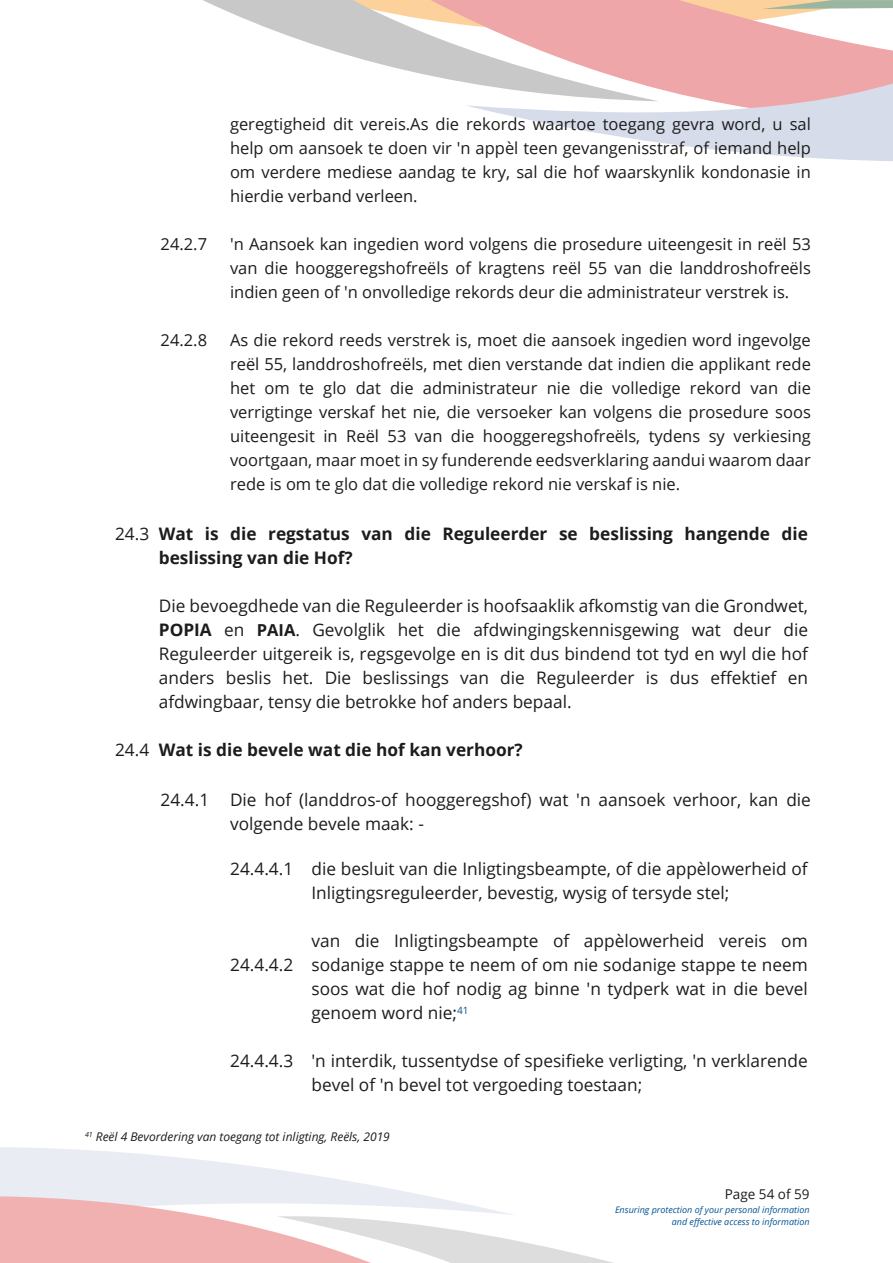
<style>
.page{position:relative;width:893px;height:1263px;background:#fff}
.page>*{position:absolute;margin:0;border:0;box-sizing:border-box;transform-origin:0 0}
.t1{font:17.25px/24px "Open Sans";color:#1c1c1b}
.t2{font:700 17.25px/24px "Open Sans";color:#1c1c1b}
.t3{font:16.5px/24px "Open Sans";color:#1c1c1b;text-align:justify}
.t4{font:13.5px "Open Sans";color:#1c1c1b}
.t5{font:italic 12px "Open Sans";color:#1c1c1b}
.t6{font:italic 9px/12px "Open Sans";color:#025495;text-align:right}
.s1{font-weight:400}
.s2{font-weight:700}
.s3{font-weight:700;font-size:16.5px}
</style>
<div class="page">
<svg style="left:659px;top:0;width:234px;height:83px;fill:#efa6a9"></svg>
<svg style="left:203px;top:0;width:456px;height:83px"></svg>
<svg style="left:466px;top:83px;width:427px;height:78px"></svg>
<svg style="left:0;top:1147px;width:614px;height:116px"></svg>
<p class="t3" style="left:161px;top:234px;width:48px">24.2.7</p>
<p class="t3" style="left:161px;top:330px;width:48px">24.2.8</p>
<p class="t3" style="left:230px;top:114px;width:582px">geregtigheid dit vereis.As die rekords waartoe toegang gevra word, u sal help om aansoek te doen vir 'n appËl teen gevangenisstraf, of iemand help om verdere mediese aandag te kry, sal die hof waarskynlik kondonasie in hierdie verband verleen.</p>
<p class="t3" style="left:230px;top:234px;width:582px">'n Aansoek kan ingedien word volgens die prosedure uiteengesit in reÎl 53 van die hooggeregshofreÎls of kragtens reÎl 55 van die landdroshofreÎls indien geen of 'n onvolledige rekords deur die administrateur verstrek is.</p>
<p class="t3" style="left:230px;top:330px;width:582px">As die rekord reeds verstrek is, moet die aansoek ingedien word ingevolge reÎl 55, landdroshofreÎls, met dien verstande dat indien die applikant rede het om te glo dat die administrateur nie die volledige rekord van die verrigtinge verskaf het nie, die versoeker kan volgens die prosedure soos uiteengesit in ReÎl 53 van die hooggeregshofreÎls, tydens sy verkiesing voortgaan, maar moet in sy funderende eedsverklaring aandui waarom daar rede is om te glo dat die volledige rekord nie verskaf is nie.</p>
<p class="t2" style="left:159px;top:523px;width:651px;text-indent:-44px"><span class="s1">24.3</span> Wat is die regstatus van die Reguleerder se beslissing hangende die beslissing van die Hof?</p>
<p class="t1" style="left:159px;top:595px;width:651px;text-align:justify">Die bevoegdhede van die Reguleerder is hoofsaaklik afkomstig van die Grondwet, <span class="s2">POPIA</span> en <span class="s3">PAIA</span>. Gevolglik het die afdwingingskennisgewing wat deur die Reguleerder uitgereik is, regsgevolge en is dit dus bindend tot tyd en wyl die hof anders beslis het. Die beslissings van die Reguleerder is dus effektief en afdwingbaar, tensy die betrokke hof anders bepaal.</p>
<p class="t2" style="left:115px;top:740px;width:409px"><span class="s1">24.4</span> Wat is die bevele wat die hof kan verhoor?</p>
<p class="t1" style="left:230px;top:790px;width:582px;text-indent:-69px">24.4.1 Die hof (landdros-of hooggeregshof) wat 'n aansoek verhoor, kan die volgende bevele maak: -</p>
<p class="t1" style="left:311px;top:859px;width:498px">die besluit van die Inligtingsbeampte, of die appËlowerheid of<br>Inligtingsreguleerder, bevestig, wysig of tersyde stel;</p>
<p class="t1" style="left:311px;top:931px;width:498px;text-align:justify">van die Inligtingsbeampte of appËlowerheid vereis om sodanige stappe te neem of om nie sodanige stappe te neem soos wat die hof nodig ag binne 'n tydperk wat in die bevel genoem word nie;<sup>41</sup></p>
<p class="t1" style="left:311px;top:1049px;width:498px">'n interdik, tussentydse of spesifieke verligting, 'n verklarende bevel of 'n bevel tot vergoeding toestaan;</p>
<p class="t5" style="left:85px;top:1131px;width:306px"><sup>41</sup> ReÎl 4 Bevordering van toegang tot inligting, ReÎls, 2019</p>
<p class="t1" style="left:230px;top:859px;width:65px">24.4.4.1</p>
<p class="t1" style="left:230px;top:955px;width:65px">24.4.4.2</p>
<p class="t1" style="left:230px;top:1051px;width:65px">24.4.4.3</p>
<p class="t4" style="left:725px;top:1188px;width:86px">Page 54 of 59</p>
<p class="t6" style="left:615px;top:1205px;width:196px">Ensuring protection of your personal information and effective access to information</p>
</div>
